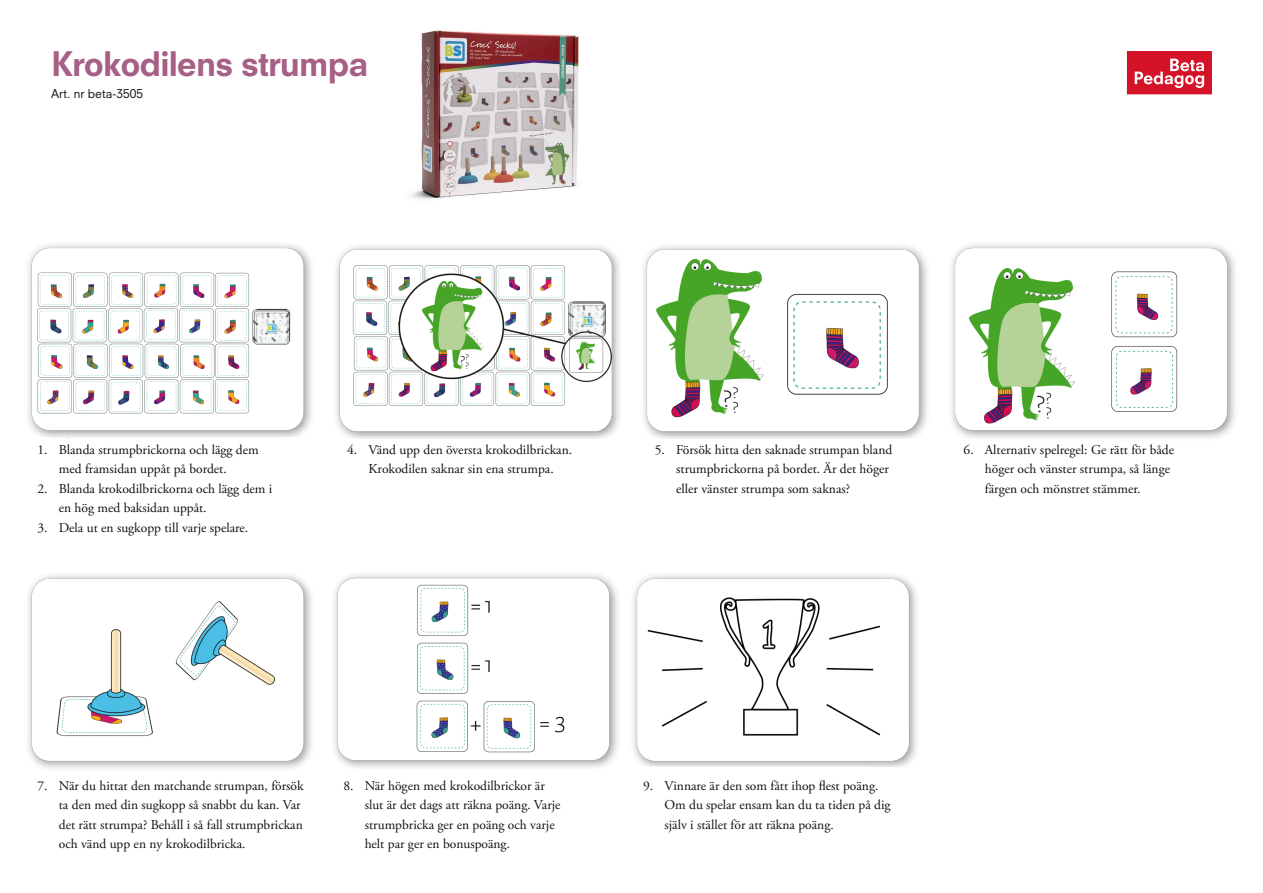
<style>
.page{position:relative;width:1263px;height:893px;background:#fff}
.page>*{position:absolute;margin:0;border:0;box-sizing:border-box;transform-origin:0 0}
.t1{font:800 33px "Neuzeit SLT Std";letter-spacing:-.03em;color:#a76085}
.t2{font:13.5px/19.5px "Adobe Garamond Pro";color:#11110f}
.t3{font:12px "Neuzeit SLT Std";color:#11110f}
</style>
<div class="page">
<img style="left:28px;top:60px;width:1208px;height:709px">
<div style="left:0;top:16px;width:646px;height:207px;background:#fff"></div>
<svg style="left:1127px;top:51px;width:85px;height:43px;background:#db3a4c"></svg>
<img style="left:410px;top:30px;width:169px;height:169px">
<h1 class="t1" style="left:51px;top:43px;width:319px">Krokodilens strumpa</h1>
<p class="t3" style="left:51px;top:87px;width:94px">Art. nr beta-3505</p>
<p class="t2" style="left:59px;top:440px;width:201px;text-indent:-21px">1. Blanda strumpbrickorna och lägg dem med framsidan uppåt på bordet.</p>
<p class="t2" style="left:59px;top:479px;width:215px;text-indent:-21px">2. Blanda krokodilbrickorna och lägg dem i en hög med baksidan uppåt.</p>
<p class="t2" style="left:38px;top:518px;width:212px">3. Dela ut en sugkopp till varje spelare.</p>
<p class="t2" style="left:347px;top:440px;width:226px;text-align:center">4. Vänd upp den översta krokodilbrickan.<br>Krokodilen saknar sin ena strumpa.</p>
<p class="t2" style="left:676px;top:440px;width:218px;text-indent:-21px">5. Försök hitta den saknade strumpan bland strumpbrickorna på bordet. Är det höger eller vänster strumpa som saknas?</p>
<p class="t2" style="left:985px;top:440px;width:191px;text-indent:-21px">6. Alternativ spelregel: Ge rätt för både höger och vänster strumpa, så länge färgen och mönstret stämmer.</p>
<p class="t2" style="left:59px;top:776px;width:246px;text-indent:-21px">7. När du hittat den matchande strumpan, försök ta den med din sugkopp så snabbt du kan. Var det rätt strumpa? Behåll i så fall strumpbrickan och vänd upp en ny krokodilbricka.</p>
<p class="t2" style="left:365px;top:776px;width:197px;text-indent:-21px">8. När högen med krokodilbrickor är slut är det dags att räkna poäng. Varje strumpbricka ger en poäng och varje helt par ger en bonuspoäng.</p>
<p class="t2" style="left:664px;top:776px;width:228px;text-indent:-21px">9. Vinnare är den som fått ihop flest poäng.<br>Om du spelar ensam kan du ta tiden på dig själv i stället för att räkna poäng.</p>
</div>
